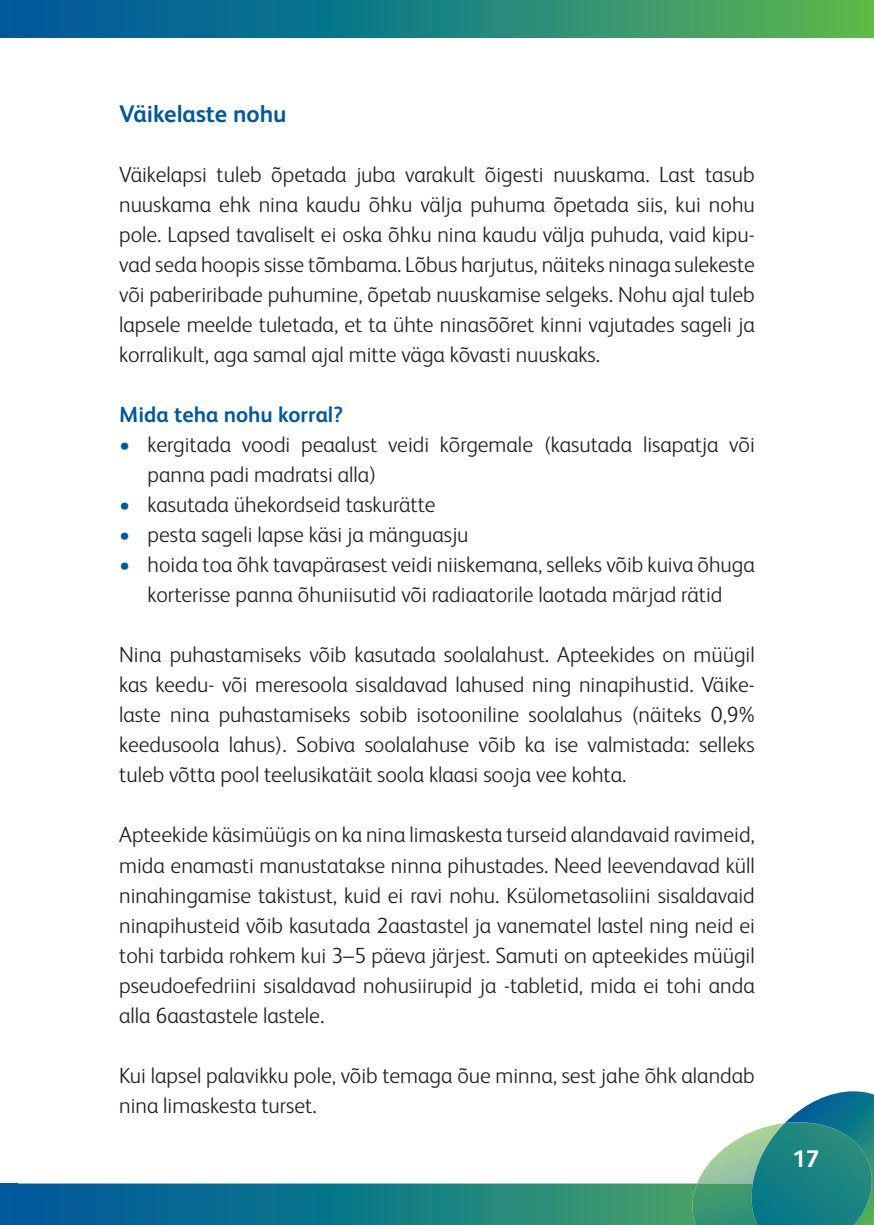
<style>
.page{position:relative;width:874px;height:1225px;background:#fff}
.page>*{position:absolute;margin:0;border:0;box-sizing:border-box;transform-origin:0 0}
.t1{font:700 24px "FS Albert";color:#01589c}
.t2{font:700 24px "FS Albert Pro";color:#fff}
.t3{font:300 22px/30px "FS Albert Pro";color:#231f20;text-align:justify}
.t4{font:700 22px "FS Albert Pro";color:#01589c}
.s1{color:#01589c}
</style>
<div class="page">
<div style="left:0;top:1183px;width:17px;height:42px;background:#02599c"></div>
<svg style="left:17px;top:0;width:856px;height:38px;background:#23847c"></svg>
<div style="left:0;top:0;width:17px;height:38px;background:#02599c"></div>
<svg style="left:17px;top:1091px;width:856px;height:134px"></svg>
<img style="left:690px;top:1183px;width:60px;height:42px">
<img style="left:750px;top:1122px;width:122px;height:103px">
<p class="t1" style="left:119px;top:105px;width:169px">Väikelaste nohu</p>
<p class="t3" style="left:119px;top:162px;width:637px">Väikelapsi tuleb õpetada juba varakult õigesti nuuskama. Last tasub nuuskama ehk nina kaudu õhku välja puhuma õpetada siis, kui nohu pole. Lapsed tavaliselt ei oska õhku nina kaudu välja puhuda, vaid kipu&shy;vad seda hoopis sisse tõmbama. Lõbus harjutus, näiteks ninaga sulekeste või paberiribade puhumine, õpetab nuuskamise selgeks. Nohu ajal tuleb lapsele meelde tuletada, et ta ühte ninasõõret kinni vajutades sageli ja korralikult, aga samal ajal mitte väga kõvasti nuuskaks.</p>
<p class="t4" style="left:119px;top:406px;width:225px">Mida teha nohu korral?</p>
<p class="t3" style="left:147px;top:432px;width:608px;text-indent:-28px"><span class="s1">•</span> kergitada voodi peaalust veidi kõrgemale (kasutada lisapatja või panna padi madratsi alla)</p>
<p class="t3" style="left:119px;top:492px;width:317px"><span class="s1">•</span> kasutada ühekordseid taskurätte</p>
<p class="t3" style="left:119px;top:522px;width:350px"><span class="s1">•</span> pesta sageli lapse käsi ja mänguasju</p>
<p class="t3" style="left:119px;top:552px;width:637px;text-align:center"><span class="s1">•</span> hoida toa õhk tavapärasest veidi niiskemana, selleks võib kuiva õhuga korterisse panna õhuniisutid või radiaatorile laotada märjad rätid</p>
<p class="t3" style="left:119px;top:642px;width:637px">Nina puhastamiseks võib kasutada soolalahust. Apteekides on müügil kas keedu- või meresoola sisaldavad lahused ning ninapihustid. Väike&shy;laste nina puhastamiseks sobib isotooniline soolalahus (näiteks 0,9% keedusoola lahus). Sobiva soolalahuse võib ka ise valmistada: selleks tuleb võtta pool teelusikatäit soola klaasi sooja vee kohta.</p>
<p class="t3" style="left:119px;top:822px;width:637px">Apteekide käsimüügis on ka nina limaskesta turseid alandavaid ravimeid, mida enamasti manustatakse ninna pihustades. Need leevendavad küll ninahingamise takistust, kuid ei ravi nohu. Ksülometasoliini sisaldavaid ninapihusteid võib kasutada 2aastastel ja vanematel lastel ning neid ei tohi tarbida rohkem kui 3–5 päeva järjest. Samuti on apteekides müügil pseudoefedriini sisaldavad nohusiirupid ja -tabletid, mida ei tohi anda alla 6aastastele lastele.</p>
<p class="t3" style="left:119px;top:1062px;width:636px">Kui lapsel palavikku pole, võib temaga õue minna, sest jahe õhk alandab nina limaskesta turset.</p>
<p class="t2" style="left:792px;top:1149px;width:28px">17</p>
</div>
